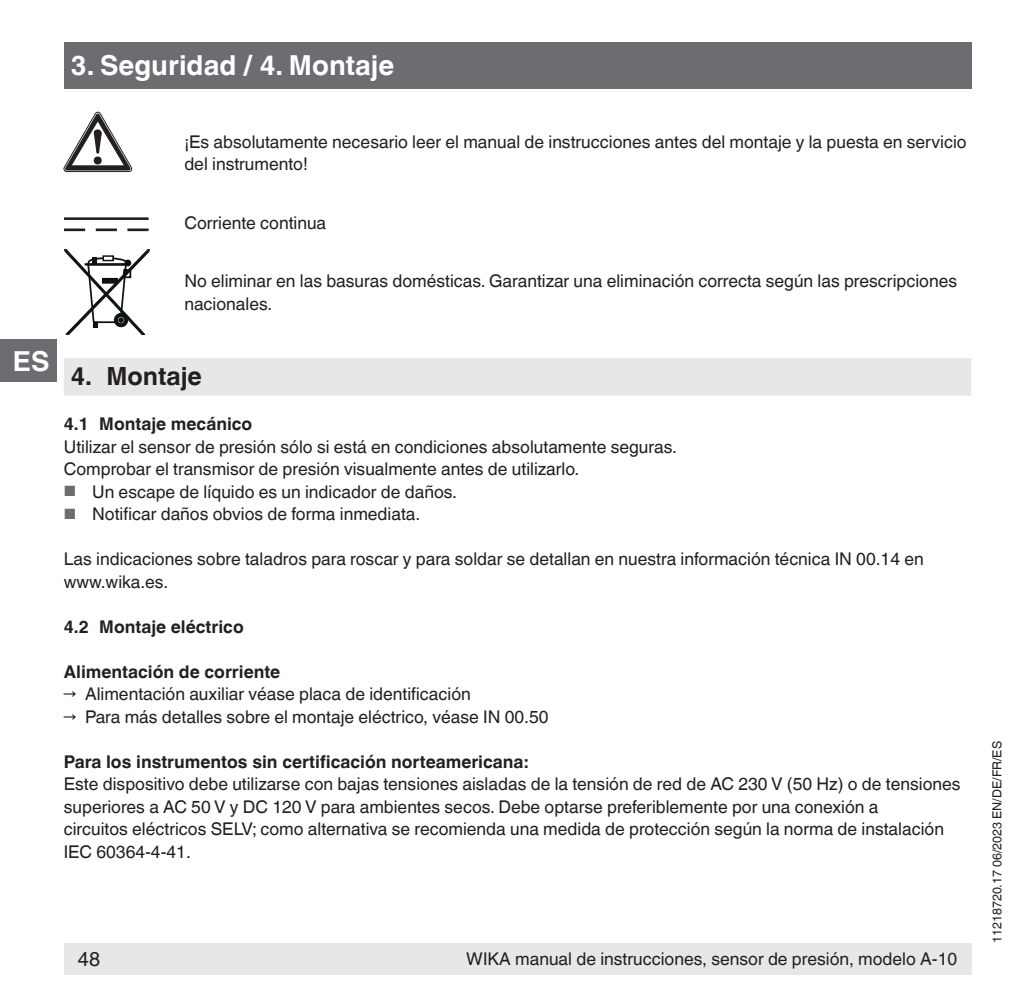
<style>
.page{position:relative;width:1021px;height:1007px;background:#fff}
.page>*{position:absolute;margin:0;border:0;box-sizing:border-box;transform-origin:0 0}
.t1{font:700 27.5px "Helvetica World";color:#fff}
.t2{font:700 25px "Helvetica World";color:#231f20}
.t3{font:20px "Helvetica World";color:#231f20}
.t4{font:17.5px/22.5px "Helvetica World";color:#231f20}
.t5{font:700 17.5px "Helvetica World";color:#231f20}
.t6{font:12.5px "Helvetica World";color:#231f20}
.s1{font-size:14.75px;color:#6c6d70}
</style>
<div class="page">
<div style="left:64px;top:943px;width:907px;height:31px;background:#e6e7e9"></div>
<div style="left:64px;top:43px;width:907px;height:46px;background:#6c6d70"></div>
<div style="left:0;top:339px;width:57px;height:43px;background:#6c6d70"></div>
<div style="left:64px;top:358px;width:907px;height:37px;background:#e6e7e9"></div>
<svg style="left:64px;top:112px;width:68px;height:60px"></svg>
<hr style="left:64px;top:217px;width:84px;height:3px;background:#231f20">
<hr style="left:64px;top:228px;width:21px;height:3px;background:#231f20">
<hr style="left:96px;top:228px;width:21px;height:3px;background:#231f20">
<hr style="left:127px;top:228px;width:22px;height:3px;background:#231f20">
<svg style="left:64px;top:249px;width:86px;height:85px"></svg>
<h1 class="t1" style="left:71px;top:50px;width:325px">3. Seguridad / 4. Montaje</h1>
<p class="t4" style="left:184px;top:130px;width:783px">¡Es absolutamente necesario leer el manual de instrucciones antes del montaje y la puesta en servicio del instrumento!</p>
<p class="t4" style="left:184px;top:211px;width:143px">Corriente continua</p>
<p class="t4" style="left:184px;top:270px;width:774px">No eliminar en las basuras domésticas. Garantizar una eliminación correcta según las prescripciones nacionales.</p>
<h1 class="t1" style="left:13px;top:345px;width:38px">ES</h1>
<h2 class="t2" style="left:71px;top:361px;width:133px">4. Montaje</h2>
<p class="t5" style="left:64px;top:413px;width:190px">4.1 Montaje mecánico</p>
<p class="t4" style="left:64px;top:435px;width:614px">Utilizar el sensor de presión sólo si está en condiciones absolutamente seguras.<br>Comprobar el transmisor de presión visualmente antes de utilizarlo.</p>
<p class="t4" style="left:64px;top:480px;width:395px"><span class="s1">■</span> Un escape de líquido es un indicador de daños.</p>
<p class="t4" style="left:64px;top:502px;width:358px"><span class="s1">■</span> Notificar daños obvios de forma inmediata.</p>
<p class="t4" style="left:64px;top:547px;width:861px">Las indicaciones sobre taladros para roscar y para soldar se detallan en nuestra información técnica IN 00.14 en www.wika.es.</p>
<p class="t5" style="left:64px;top:616px;width:181px">4.2 Montaje eléctrico</p>
<p class="t5" style="left:64px;top:661px;width:218px">Alimentación de corriente</p>
<p class="t4" style="left:64px;top:682px;width:408px">→ Alimentación auxiliar véase placa de identificación</p>
<p class="t4" style="left:64px;top:705px;width:486px">→ Para más detalles sobre el montaje eléctrico, véase IN 00.50</p>
<p class="t5" style="left:64px;top:751px;width:466px">Para los instrumentos sin certificación norteamericana:</p>
<p class="t4" style="left:64px;top:772px;width:898px">Este dispositivo debe utilizarse con bajas tensiones aisladas de la tensión de red de AC 230 V (50 Hz) o de tensiones superiores a AC 50 V y DC 120 V para ambientes secos. Debe optarse preferiblemente por una conexión a<br>circuitos eléctricos SELV; como alternativa se recomienda una medida de protección según la norma de instalación IEC 60364-4-41.</p>
<p class="t3" style="left:78px;top:947px;width:24px">48</p>
<p class="t4" style="left:466px;top:947px;width:492px">WIKA manual de instrucciones, sensor de presión, modelo A-10</p>
<p class="t6" style="left:989px;top:943px;width:203px;rotate:-90deg">11218720.17 06/2023 EN/DE/FR/ES</p>
</div>
